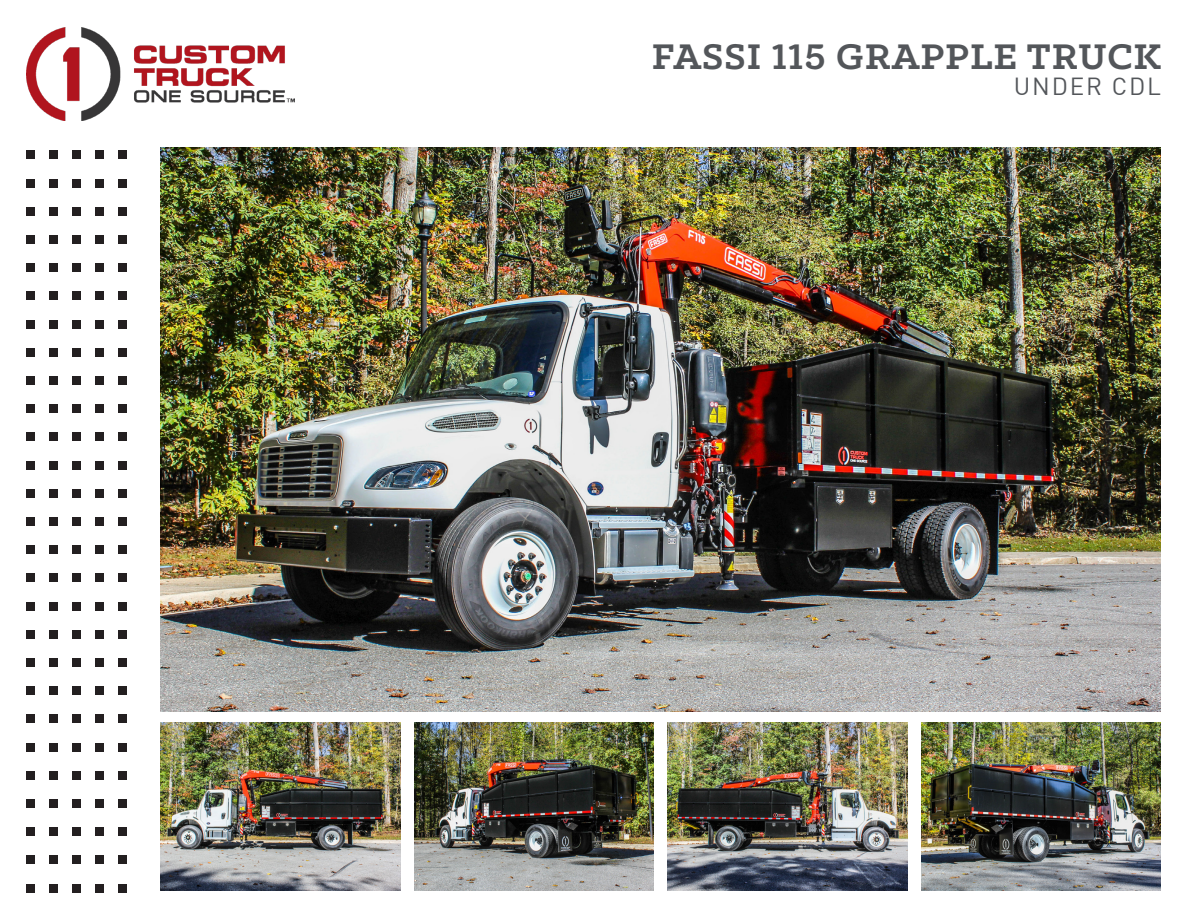
<style>
.page{position:relative;width:1188px;height:918px;background:#fff}
.page>*{position:absolute;margin:0;border:0;box-sizing:border-box;transform-origin:0 0}
.t1{font:700 57px "DIN Pro";color:#231f20}
.t2{font:700 40.35px "Klinic Slab";letter-spacing:.025em;color:#53565a}
.t3{font:24.15px "DIN Pro";letter-spacing:.075em;color:#53565a}
</style>
<div class="page">
<img style="left:161px;top:148px;width:1000px;height:564px">
<img style="left:27px;top:27px;width:267px;height:94px">
<img style="left:161px;top:723px;width:239px;height:168px">
<img style="left:414px;top:723px;width:240px;height:168px">
<img style="left:668px;top:723px;width:239px;height:168px">
<img style="left:921px;top:723px;width:240px;height:168px">
<p class="t1" style="left:22px;top:94px;width:110px">.....</p>
<p class="t1" style="left:22px;top:122px;width:110px">.....</p>
<p class="t1" style="left:22px;top:150px;width:110px">.....</p>
<p class="t1" style="left:22px;top:179px;width:110px">.....</p>
<p class="t1" style="left:22px;top:207px;width:110px">.....</p>
<p class="t1" style="left:22px;top:235px;width:110px">.....</p>
<p class="t1" style="left:22px;top:263px;width:110px">.....</p>
<p class="t1" style="left:22px;top:291px;width:110px">.....</p>
<p class="t1" style="left:22px;top:320px;width:110px">.....</p>
<p class="t1" style="left:22px;top:348px;width:110px">.....</p>
<p class="t1" style="left:22px;top:376px;width:110px">.....</p>
<p class="t1" style="left:22px;top:404px;width:110px">.....</p>
<p class="t1" style="left:22px;top:432px;width:110px">.....</p>
<p class="t1" style="left:22px;top:461px;width:110px">.....</p>
<p class="t1" style="left:22px;top:489px;width:110px">.....</p>
<p class="t1" style="left:22px;top:517px;width:110px">.....</p>
<p class="t1" style="left:22px;top:545px;width:110px">.....</p>
<p class="t1" style="left:22px;top:573px;width:110px">.....</p>
<p class="t1" style="left:22px;top:602px;width:110px">.....</p>
<p class="t1" style="left:22px;top:630px;width:110px">.....</p>
<p class="t1" style="left:22px;top:658px;width:110px">.....</p>
<p class="t1" style="left:22px;top:686px;width:110px">.....</p>
<p class="t1" style="left:22px;top:714px;width:110px">.....</p>
<p class="t1" style="left:22px;top:743px;width:110px">.....</p>
<p class="t1" style="left:22px;top:771px;width:110px">.....</p>
<p class="t1" style="left:22px;top:799px;width:110px">.....</p>
<p class="t1" style="left:22px;top:827px;width:110px">.....</p>
<p class="t2" style="left:652px;top:30px;width:511px">FASSI 115 GRAPPLE TRUCK</p>
<p class="t3" style="left:1014px;top:68px;width:149px">UNDER CDL</p>
</div>
